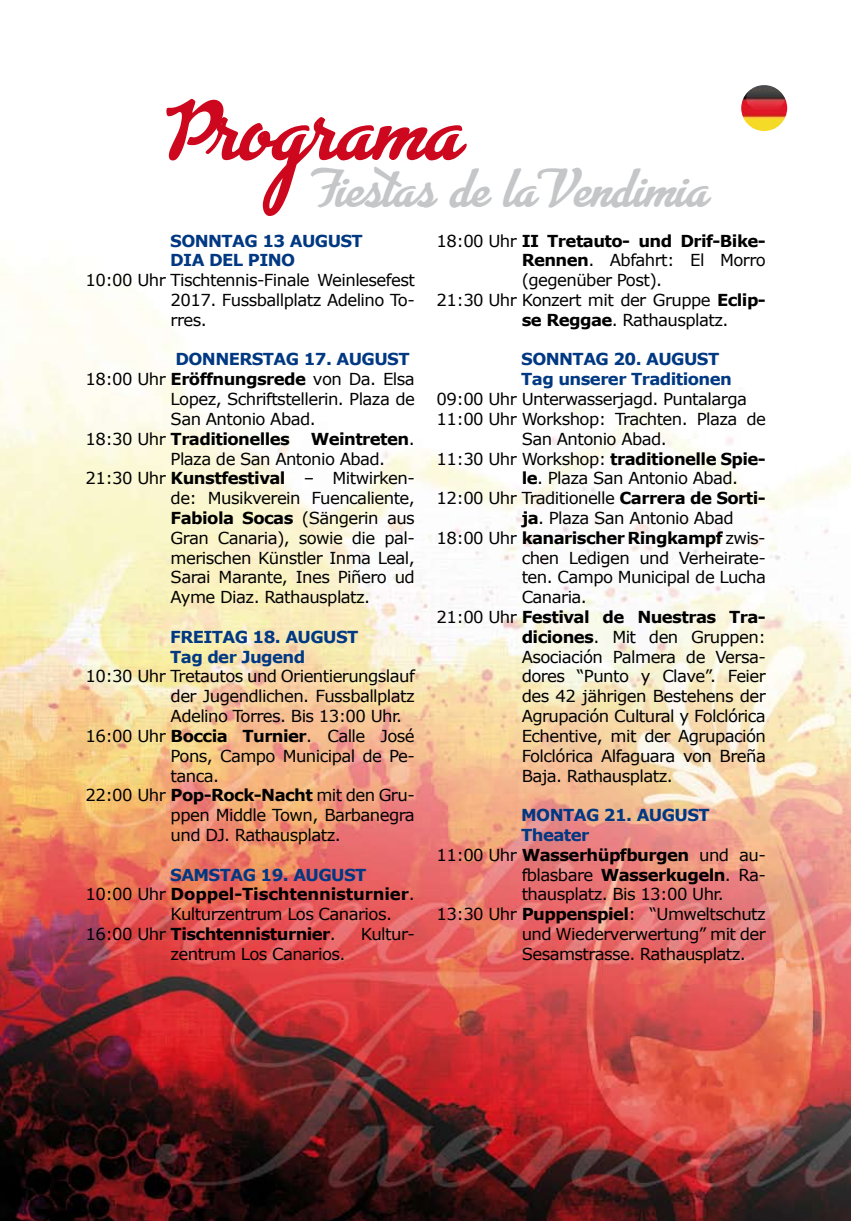
<style>
.page{position:relative;width:851px;height:1221px;background:#fff}
.page>*{position:absolute;margin:0;border:0;box-sizing:border-box;transform-origin:0 0}
.t1{font:700 75px "Advertising Script";color:#cd071e}
.t2{font:700 45px "Advertising Script";color:#c5c6c8}
.t3{font:16.5px/19.8px "Verdana";letter-spacing:-.035em;color:#000;text-align:justify}
.t4{font:700 16.5px "Verdana";letter-spacing:-.035em;color:#000}
.t5{font:700 16.5px/19.8px "Verdana";letter-spacing:-.035em;color:#003882}
.t6{font:700 16.5px "Verdana";letter-spacing:-.01em;color:#000}
.s1{font-weight:700}
.s2{font-weight:400}
</style>
<div class="page">
<img style="left:0;top:85px;width:850px;height:1135px">
<img style="left:741px;top:85px;width:46px;height:46px;border-radius:23px">
<h1 class="t1" style="left:170px;top:90px;width:294px">Programa</h1>
<h2 class="t2" style="left:312px;top:165px;width:398px">Fiestas de la Vendimia</h2>
<p class="t5" style="left:170px;top:230px;width:194px">SONNTAG 13 AUGUST<br>DIA DEL PINO</p>
<p class="t3" style="left:171px;top:270px;width:246px;text-indent:-85px">10:00 Uhr Tischtennis-Finale Weinlesefest 2017. Fussballplatz Adelino To&shy;rres.</p>
<p class="t5" style="left:175px;top:349px;width:236px">DONNERSTAG 17. AUGUST</p>
<p class="t3" style="left:86px;top:369px;width:331px">18:00 Uhr <span class="s1">Eröffnungsrede</span> von Da. Elsa</p>
<p class="t3" style="left:171px;top:389px;width:246px">Lopez, Schriftstellerin. Plaza de</p>
<p class="t3" style="left:171px;top:409px;width:147px">San Antonio Abad.</p>
<p class="t4" style="left:86px;top:427px;width:331px"><span class="s2">18:30 Uhr</span> Traditionelles Weintreten<span class="s2">.</span></p>
<p class="t3" style="left:171px;top:448px;width:216px">Plaza de San Antonio Abad.</p>
<p class="t3" style="left:86px;top:468px;width:331px">21:30 Uhr <span class="s1">Kunstfestival</span> – Mitwirken-</p>
<p class="t3" style="left:171px;top:488px;width:246px">de: Musikverein Fuencaliente,</p>
<p class="t4" style="left:171px;top:506px;width:246px">Fabiola Socas <span class="s2">(Sängerin aus</span></p>
<p class="t3" style="left:171px;top:527px;width:246px">Gran Canaria), sowie die pal-</p>
<p class="t3" style="left:171px;top:547px;width:246px">merischen Künstler Inma Leal,</p>
<p class="t3" style="left:171px;top:567px;width:246px">Sarai Marante, Ines Piñero ud</p>
<p class="t3" style="left:171px;top:587px;width:201px">Ayme Diaz. Rathausplatz.</p>
<p class="t5" style="left:170px;top:626px;width:190px">FREITAG 18. AUGUST<br>Tag der Jugend</p>
<p class="t3" style="left:86px;top:666px;width:331px">10:30 Uhr Tretautos und Orientierungslauf</p>
<p class="t3" style="left:171px;top:686px;width:246px">der Jugendlichen. Fussballplatz</p>
<p class="t3" style="left:171px;top:706px;width:233px">Adelino Torres. Bis 13:00 Uhr.</p>
<p class="t3" style="left:86px;top:725px;width:331px">16:00 Uhr <span class="s1">Boccia Turnier</span>. Calle José</p>
<p class="t3" style="left:171px;top:745px;width:246px">Pons, Campo Municipal de Pe-</p>
<p class="t3" style="left:171px;top:765px;width:50px">tanca.</p>
<p class="t3" style="left:86px;top:785px;width:331px">22:00 Uhr <span class="s1">Pop-Rock-Nacht</span> mit den Gru-</p>
<p class="t3" style="left:171px;top:805px;width:246px">ppen Middle Town, Barbanegra</p>
<p class="t3" style="left:171px;top:824px;width:172px">und DJ. Rathausplatz.</p>
<p class="t5" style="left:170px;top:864px;width:198px">SAMSTAG 19. AUGUST</p>
<p class="t6" style="left:86px;top:882px;width:331px"><span class="s2">10:00 Uhr</span> Doppel-Tischtennisturnier<span class="s2">.</span></p>
<p class="t3" style="left:171px;top:904px;width:223px">Kulturzentrum Los Canarios.</p>
<p class="t4" style="left:86px;top:922px;width:252px"><span class="s2">16:00 Uhr</span> Tischtennisturnier<span class="s2">.</span></p>
<p class="t3" style="left:361px;top:923px;width:55px">Kultur-</p>
<p class="t3" style="left:171px;top:943px;width:176px">zentrum Los Canarios.</p>
<p class="t4" style="left:436px;top:229px;width:331px"><span class="s2">18:00 Uhr</span> II Tretauto- und Drif-Bike-</p>
<p class="t3" style="left:521px;top:250px;width:246px"><span class="s1">Rennen</span>. Abfahrt: El Morro</p>
<p class="t3" style="left:521px;top:270px;width:142px">(gegenüber Post).</p>
<p class="t3" style="left:436px;top:290px;width:331px">21:30 Uhr Konzert mit der Gruppe <span class="s1">Eclip-</span></p>
<p class="t3" style="left:521px;top:310px;width:208px"><span class="s1">se Reggae</span>. Rathausplatz.</p>
<p class="t5" style="left:521px;top:349px;width:212px">SONNTAG 20. AUGUST<br>Tag unserer Traditionen</p>
<p class="t3" style="left:436px;top:389px;width:312px">09:00 Uhr Unterwasserjagd. Puntalarga</p>
<p class="t3" style="left:436px;top:409px;width:331px">11:00 Uhr Workshop: Trachten. Plaza de</p>
<p class="t3" style="left:521px;top:428px;width:147px">San Antonio Abad.</p>
<p class="t4" style="left:436px;top:447px;width:331px"><span class="s2">11:30 Uhr Workshop:</span> traditionelle Spie-</p>
<p class="t3" style="left:521px;top:468px;width:218px"><span class="s1">le</span>. Plaza San Antonio Abad.</p>
<p class="t3" style="left:436px;top:488px;width:331px">12:00 Uhr Traditionelle <span class="s1">Carrera de Sorti-</span></p>
<p class="t3" style="left:521px;top:508px;width:214px"><span class="s1">ja</span>. Plaza San Antonio Abad</p>
<p class="t4" style="left:436px;top:526px;width:330px"><span class="s2">18:00 Uhr</span> kanarischer Ringkampf <span class="s2">zwis-</span></p>
<p class="t3" style="left:521px;top:547px;width:246px">chen Ledigen und Verheirate-</p>
<p class="t3" style="left:521px;top:567px;width:246px">ten. Campo Municipal de Lucha</p>
<p class="t3" style="left:521px;top:587px;width:67px">Canaria.</p>
<p class="t4" style="left:436px;top:605px;width:331px"><span class="s2">21:00 Uhr</span> Festival de Nuestras Tra-</p>
<p class="t3" style="left:521px;top:626px;width:246px"><span class="s1">diciones</span>. Mit den Gruppen:</p>
<p class="t3" style="left:521px;top:646px;width:246px">Asociación Palmera de Versa-</p>
<p class="t3" style="left:521px;top:666px;width:246px">dores “Punto y Clave”. Feier</p>
<p class="t3" style="left:521px;top:686px;width:246px">des 42 jährigen Bestehens der</p>
<p class="t3" style="left:521px;top:706px;width:246px">Agrupación Cultural y Folclórica</p>
<p class="t3" style="left:521px;top:725px;width:246px">Echentive, mit der Agrupación</p>
<p class="t3" style="left:521px;top:745px;width:246px">Folclórica Alfaguara von Breña</p>
<p class="t3" style="left:521px;top:765px;width:153px">Baja. Rathausplatz.</p>
<p class="t5" style="left:521px;top:804px;width:190px">MONTAG 21. AUGUST</p>
<p class="t5" style="left:521px;top:824px;width:70px">Theater</p>
<p class="t4" style="left:436px;top:843px;width:331px"><span class="s2">11:00 Uhr</span> Wasserhüpfburgen <span class="s2">und au-</span></p>
<p class="t3" style="left:521px;top:864px;width:246px">fblasbare <span class="s1">Wasserkugeln</span>. Ra-</p>
<p class="t3" style="left:521px;top:884px;width:203px">thausplatz. Bis 13:00 Uhr.</p>
<p class="t3" style="left:436px;top:904px;width:331px">13:30 Uhr <span class="s1">Puppenspiel</span>: “Umweltschutz</p>
<p class="t3" style="left:521px;top:923px;width:246px">und Wiederverwertung” mit der</p>
<p class="t3" style="left:521px;top:943px;width:226px">Sesamstrasse. Rathausplatz.</p>
</div>
